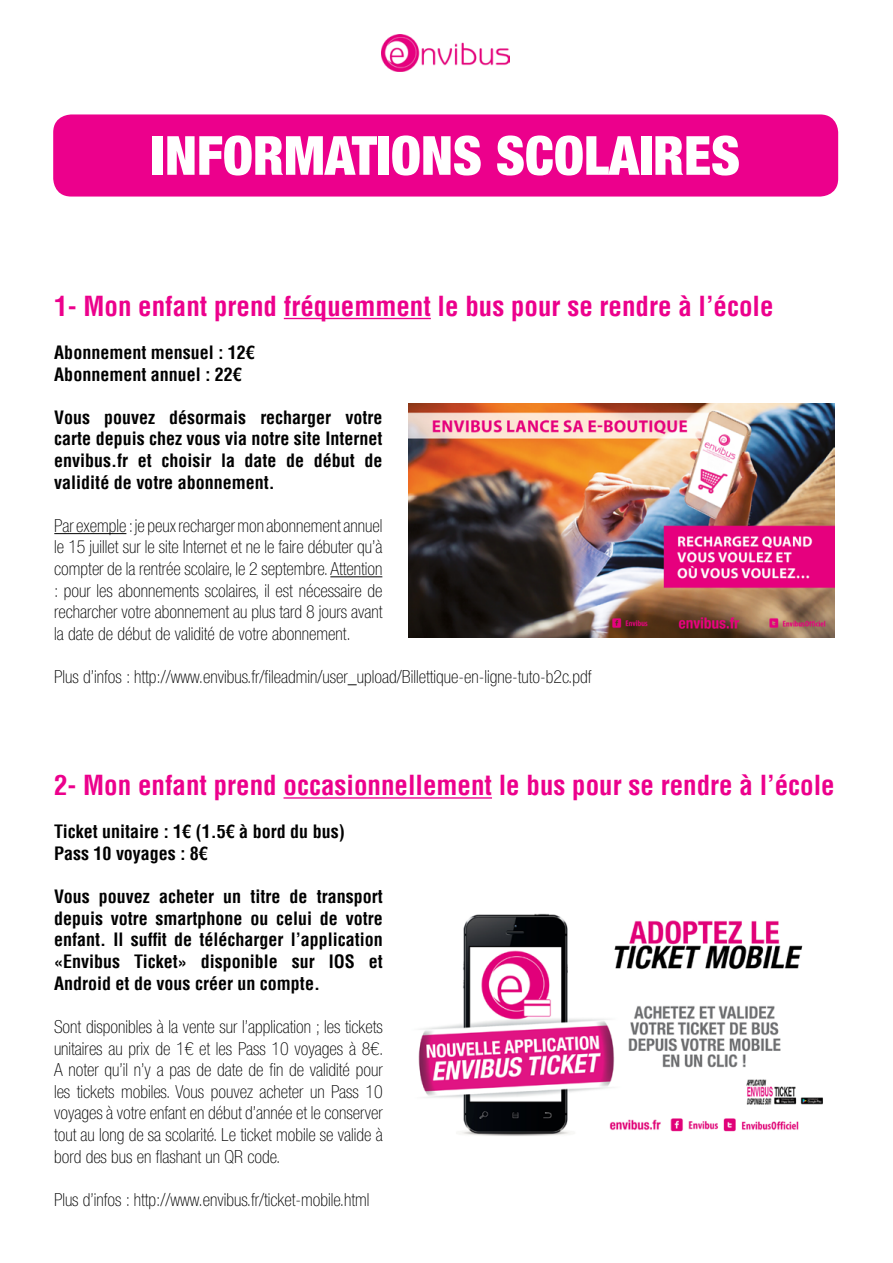
<style>
.page{position:relative;width:893px;height:1263px;background:#fff}
.page>*{position:absolute;margin:0;border:0;box-sizing:border-box;transform-origin:0 0}
.t1{font:900 condensed 54px "Helvetica Neue LT Std";color:#fff}
.t2{font:700 condensed 27px "Helvetica LT";color:#ec008c}
.t3{font:100 condensed 18px/21.6px "Helvetica Neue LT Std";color:#000;text-align:justify}
.t4{font:700 condensed 18px/21.6px "Helvetica LT";color:#000}
</style>
<div class="page">
<div style="left:53px;top:114px;width:785px;height:83px;background:#ec008c;border-radius:18px"></div>
<hr style="left:284px;top:318px;width:147px;height:1px;background:#ec008c">
<hr style="left:54px;top:533px;width:72px;height:1px;background:#000">
<hr style="left:330px;top:576px;width:52px;height:1px;background:#000">
<hr style="left:283px;top:797px;width:209px;height:2px;background:#ec008c">
<img style="left:418px;top:913px;width:405px;height:223px">
<img style="left:382px;top:34px;width:127px;height:38px">
<img style="left:408px;top:403px;width:426px;height:234px">
<h1 class="t1" style="left:151px;top:122px;width:591px">INFORMATIONS SCOLAIRES</h1>
<h2 class="t2" style="left:54px;top:289px;width:721px">1- Mon enfant prend fréquemment le bus pour se rendre à l’école</h2>
<p class="t4" style="left:54px;top:341px;width:202px">Abonnement mensuel : 12€<br>Abonnement annuel : 22€</p>
<p class="t4" style="left:54px;top:406px;width:330px;text-align:justify">Vous pouvez désormais recharger votre carte depuis chez vous via notre site Internet envibus.fr et choisir la date de début de validité de votre abonnement.</p>
<p class="t3" style="left:54px;top:514px;width:330px">Par exemple : je peux recharger mon abonnement annuel le 15 juillet sur le site Internet et ne le faire débuter qu’à compter de la rentrée scolaire, le 2 septembre. Attention : pour les abonnements scolaires, il est nécessaire de recharcher votre abonnement au plus tard 8 jours avant la date de début de validité de votre abonnement.</p>
<p class="t3" style="left:54px;top:666px;width:539px">Plus d’infos : http://www.envibus.fr/fileadmin/user_upload/Billettique-en-ligne-tuto-b2c.pdf</p>
<h2 class="t2" style="left:54px;top:768px;width:782px">2- Mon enfant prend occasionnellement le bus pour se rendre à l’école</h2>
<p class="t4" style="left:54px;top:821px;width:292px">Ticket unitaire : 1€ (1.5€ à bord du bus)<br>Pass 10 voyages : 8€</p>
<p class="t4" style="left:54px;top:886px;width:330px;text-align:justify">Vous pouvez acheter un titre de transport depuis votre smartphone ou celui de votre enfant. Il suffit de télécharger l’application «Envibus Ticket» disponible sur IOS et Android et de vous créer un compte.</p>
<p class="t3" style="left:54px;top:1016px;width:331px">Sont disponibles à la vente sur l’application ; les tickets unitaires au prix de 1€ et les Pass 10 voyages à 8€.<br>A noter qu’il n’y a pas de date de fin de validité pour les tickets mobiles. Vous pouvez acheter un Pass 10 voyages à votre enfant en début d’année et le conserver tout au long de sa scolarité. Le ticket mobile se valide à bord des bus en flashant un QR code.</p>
<p class="t3" style="left:54px;top:1188px;width:317px">Plus d’infos : http://www.envibus.fr/ticket-mobile.html</p>
</div>
